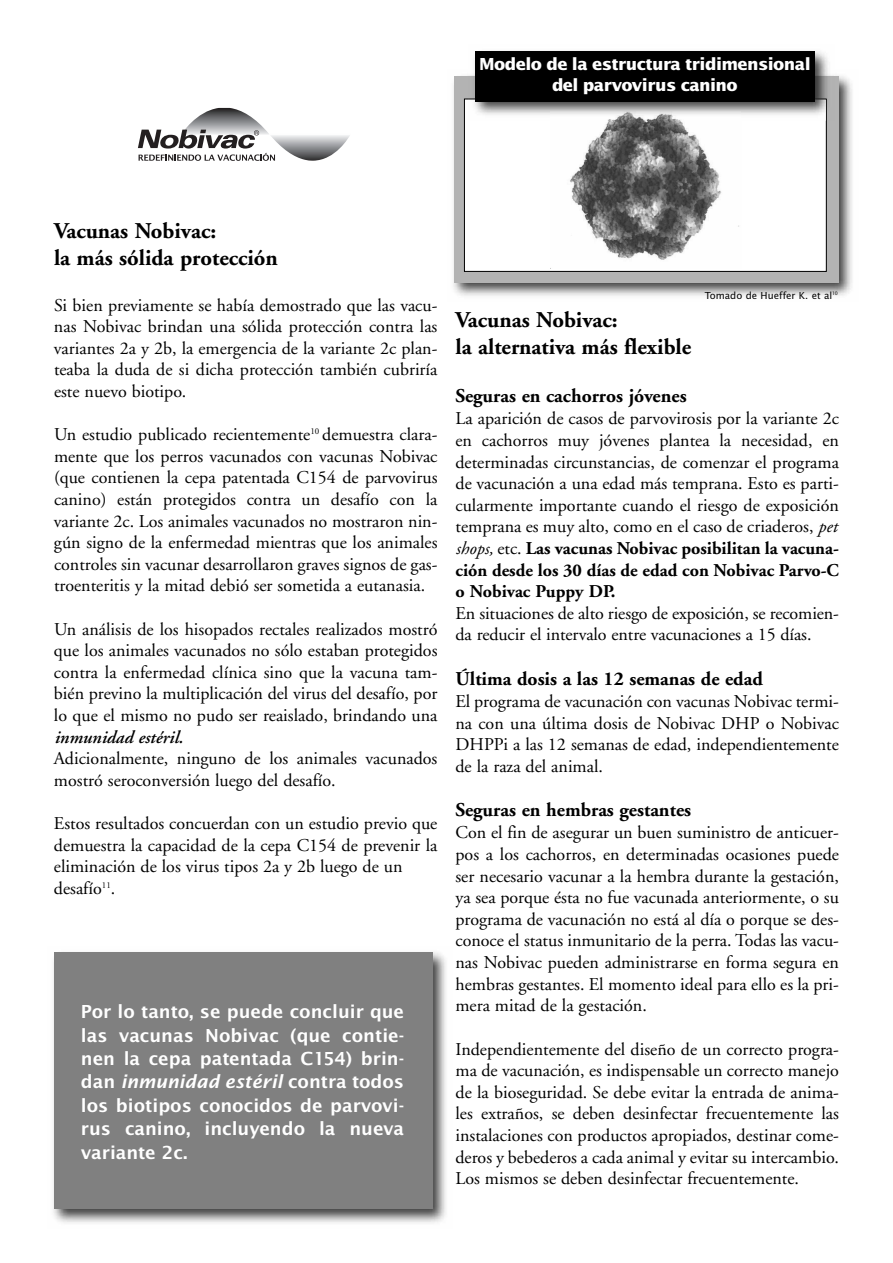
<style>
.page{position:relative;width:893px;height:1263px;background:#fff}
.page>*{position:absolute;margin:0;border:0;box-sizing:border-box;transform-origin:0 0}
.t1{font:700 22.5px/27px "Adobe Garamond";color:#000}
.t2{font:600 19.5px/23.4px "Lucida Sans AK";color:#fff;text-align:justify}
.t3{font:700 19.5px "Adobe Garamond";color:#000}
.t4{font:18px/21.6px "Adobe Garamond";color:#000;text-align:justify}
.t5{font:700 18px/21.6px "Lucida Sans AK";letter-spacing:-.03em;color:#fff;text-align:center}
.t6{font:italic 600 18px "Adobe Garamond";color:#000}
.t7{font:10.5px "Lucida Sans AK";color:#000}
.s1{font-style:italic}
.s2{font-weight:700}
</style>
<div class="page">
<img style="left:453px;top:75px;width:399px;height:221px">
<div style="left:454px;top:76px;width:385px;height:206px;background:#b3b3b3"></div>
<div style="left:465px;top:99px;width:361px;height:172px;background:#fff"></div>
<img style="left:570px;top:121px;width:169px;height:139px">
<div style="left:464px;top:99px;width:363px;height:173px;border:1px solid #000"></div>
<img style="left:468px;top:51px;width:366px;height:50px">
<img style="left:468px;top:99px;width:359px;height:22px">
<img style="left:550px;top:111px;width:191px;height:10px">
<div style="left:475px;top:51px;width:340px;height:50px;background:#000"></div>
<img style="left:53px;top:952px;width:393px;height:271px">
<div style="left:54px;top:952px;width:379px;height:257px;background:#808080"></div>
<svg style="left:138px;top:108px;width:212px;height:53px"></svg>
<p class="t5" style="left:479px;top:53px;width:333px">Modelo de la estructura tridimensional del parvovirus canino</p>
<p class="t1" style="left:54px;top:218px;width:225px">Vacunas Nobivac:<br>la más sólida protección</p>
<p class="t4" style="left:54px;top:294px;width:385px">Si bien previamente se había demostrado que las vacu&shy;nas Nobivac brindan una sólida protección contra las variantes 2a y 2b, la emergencia de la variante 2c plan&shy;teaba la duda de si dicha protección también cubriría este nuevo biotipo.</p>
<p class="t4" style="left:54px;top:424px;width:385px">Un estudio publicado recientemente<sup>10</sup> demuestra clara&shy;mente que los perros vacunados con vacunas Nobivac (que contienen la cepa patentada C154 de parvovirus canino) están protegidos contra un desafío con la variante 2c. Los animales vacunados no mostraron nin&shy;gún signo de la enfermedad mientras que los animales controles sin vacunar desarrollaron graves signos de gas&shy;troenteritis y la mitad debió ser sometida a eutanasia.</p>
<p class="t4" style="left:54px;top:618px;width:385px">Un análisis de los hisopados rectales realizados mostró que los animales vacunados no sólo estaban protegidos contra la enfermedad clínica sino que la vacuna tam&shy;bién previno la multiplicación del virus del desafío, por lo que el mismo no pudo ser reaislado, brindando una</p>
<p class="t6" style="left:54px;top:727px;width:130px">inmunidad estéril.</p>
<p class="t4" style="left:54px;top:748px;width:385px">Adicionalmente, ninguno de los animales vacunados mostró seroconversión luego del desafío.</p>
<p class="t4" style="left:54px;top:813px;width:385px;text-align:left">Estos resultados concuerdan con un estudio previo que demuestra la capacidad de la cepa C154 de prevenir la eliminación de los virus tipos 2a y 2b luego de un desafío<sup>11</sup>.</p>
<p class="t2" style="left:81px;top:1000px;width:325px">Por lo tanto, se puede concluir que las vacunas Nobivac (que contie&shy;nen la cepa patentada C154) brin&shy;dan <span class="s1">inmunidad estéril</span> contra todos los biotipos conocidos de parvovi&shy;rus canino, incluyendo la nueva variante 2c.</p>
<p class="t7" style="left:705px;top:290px;width:135px">Tomado de Hueffer K. et al<sup>10</sup></p>
<p class="t1" style="left:455px;top:307px;width:237px">Vacunas Nobivac:<br>la alternativa más flexible</p>
<p class="t3" style="left:455px;top:385px;width:233px">Seguras en cachorros jóvenes</p>
<p class="t4" style="left:455px;top:408px;width:385px">La aparición de casos de parvovirosis por la variante 2c en cachorros muy jóvenes plantea la necesidad, en determinadas circunstancias, de comenzar el programa de vacunación a una edad más temprana. Esto es parti&shy;cularmente importante cuando el riesgo de exposición temprana es muy alto, como en el caso de criaderos, <span class="s1">pet shops,</span> etc. <span class="s2">Las vacunas Nobivac posibilitan la vacuna&shy;ción desde los 30 días de edad con Nobivac Parvo-C o Nobivac Puppy DP.</span></p>
<p class="t4" style="left:455px;top:603px;width:385px">En situaciones de alto riesgo de exposición, se recomien&shy;da reducir el intervalo entre vacunaciones a 15 días.</p>
<p class="t3" style="left:455px;top:668px;width:309px">Última dosis a las 12 semanas de edad</p>
<p class="t4" style="left:455px;top:691px;width:385px">El programa de vacunación con vacunas Nobivac termi&shy;na con una última dosis de Nobivac DHP o Nobivac DHPPi a las 12 semanas de edad, independientemente de la raza del animal.</p>
<p class="t3" style="left:455px;top:799px;width:237px">Seguras en hembras gestantes</p>
<p class="t4" style="left:455px;top:822px;width:385px">Con el fin de asegurar un buen suministro de anticuer&shy;pos a los cachorros, en determinadas ocasiones puede ser necesario vacunar a la hembra durante la gestación, ya sea porque ésta no fue vacunada anteriormente, o su programa de vacunación no está al día o porque se des&shy;conoce el status inmunitario de la perra. Todas las vacu&shy;nas Nobivac pueden administrarse en forma segura en hembras gestantes. El momento ideal para ello es la pri&shy;mera mitad de la gestación.</p>
<p class="t4" style="left:455px;top:1038px;width:385px">Independientemente del diseño de un correcto progra&shy;ma de vacunación, es indispensable un correcto manejo de la bioseguridad. Se debe evitar la entrada de anima&shy;les extraños, se deben desinfectar frecuentemente las instalaciones con productos apropiados, destinar come&shy;deros y bebederos a cada animal y evitar su intercambio.<br>Los mismos se deben desinfectar frecuentemente.</p>
</div>
